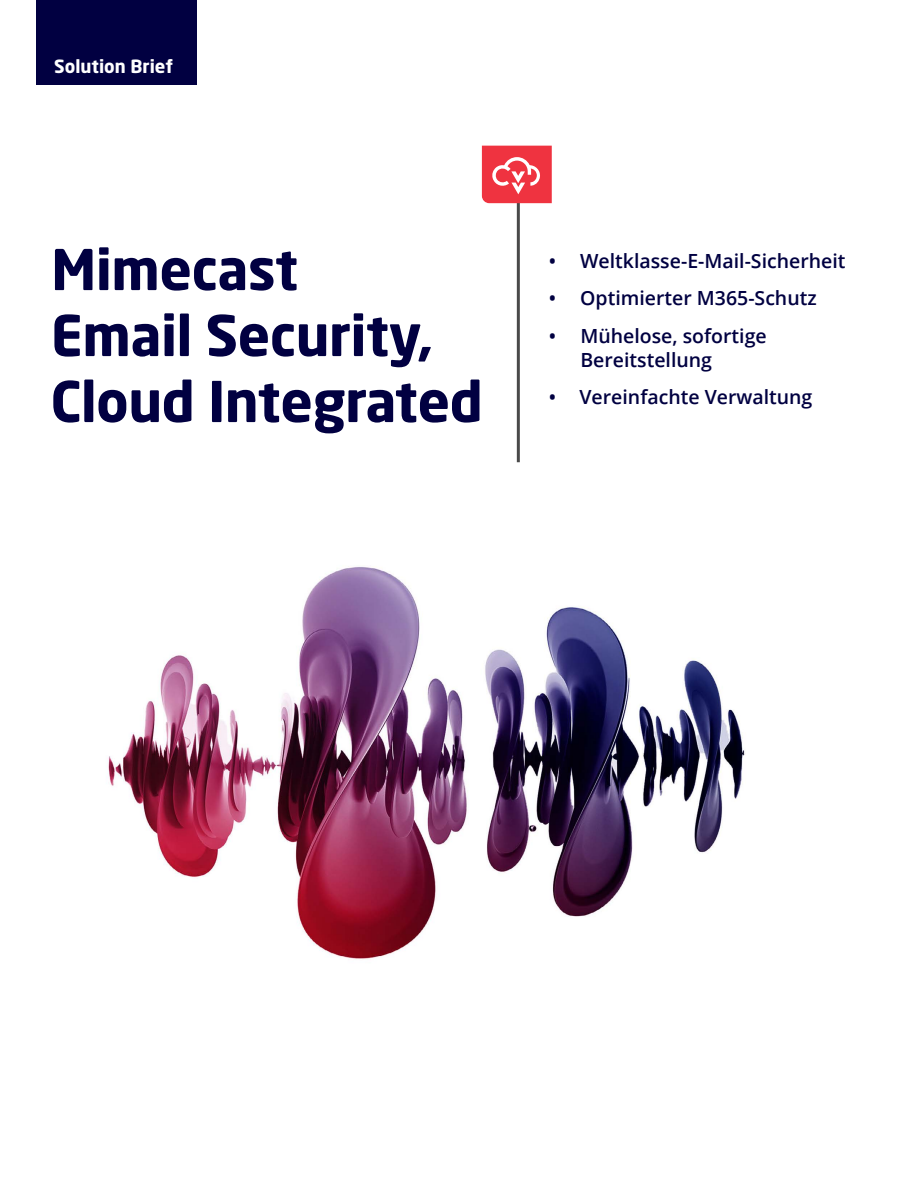
<style>
.page{position:relative;width:918px;height:1188px;background:#fff}
.page>*{position:absolute;margin:0;border:0;box-sizing:border-box;transform-origin:0 0}
.t1{font:700 55.5px/66px "Neo Sans W1 G";letter-spacing:-.01em;color:#010041}
.t2{font:600 19.5px/24px "Open Sans";color:#010041}
.t3{font:700 18px "Neo Sans W1 G";color:#fff}
</style>
<div class="page">
<div style="left:36px;top:0;width:161px;height:85px;background:#010041"></div>
<hr style="left:517px;top:197px;width:3px;height:265px;background:#4a4a4a">
<img style="left:108px;top:566px;width:637px;height:394px">
<svg style="left:482px;top:146px;width:70px;height:57px;background:#f04c58"></svg>
<p class="t3" style="left:54px;top:54px;width:120px">Solution Brief</p>
<h1 class="t1" style="left:50px;top:235px;width:434px">Mimecast<br>Email Security,<br>Cloud Integrated</h1>
<p class="t2" style="left:549px;top:248px;width:298px">• Weltklasse-E-Mail-Sicherheit</p>
<p class="t2" style="left:549px;top:286px;width:269px">• Optimierter M365-Schutz</p>
<p class="t2" style="left:580px;top:323px;width:188px;text-indent:-32px">• Mühelose, sofortige<br>Bereitstellung</p>
<p class="t2" style="left:549px;top:385px;width:265px">• Vereinfachte Verwaltung</p>
</div>
